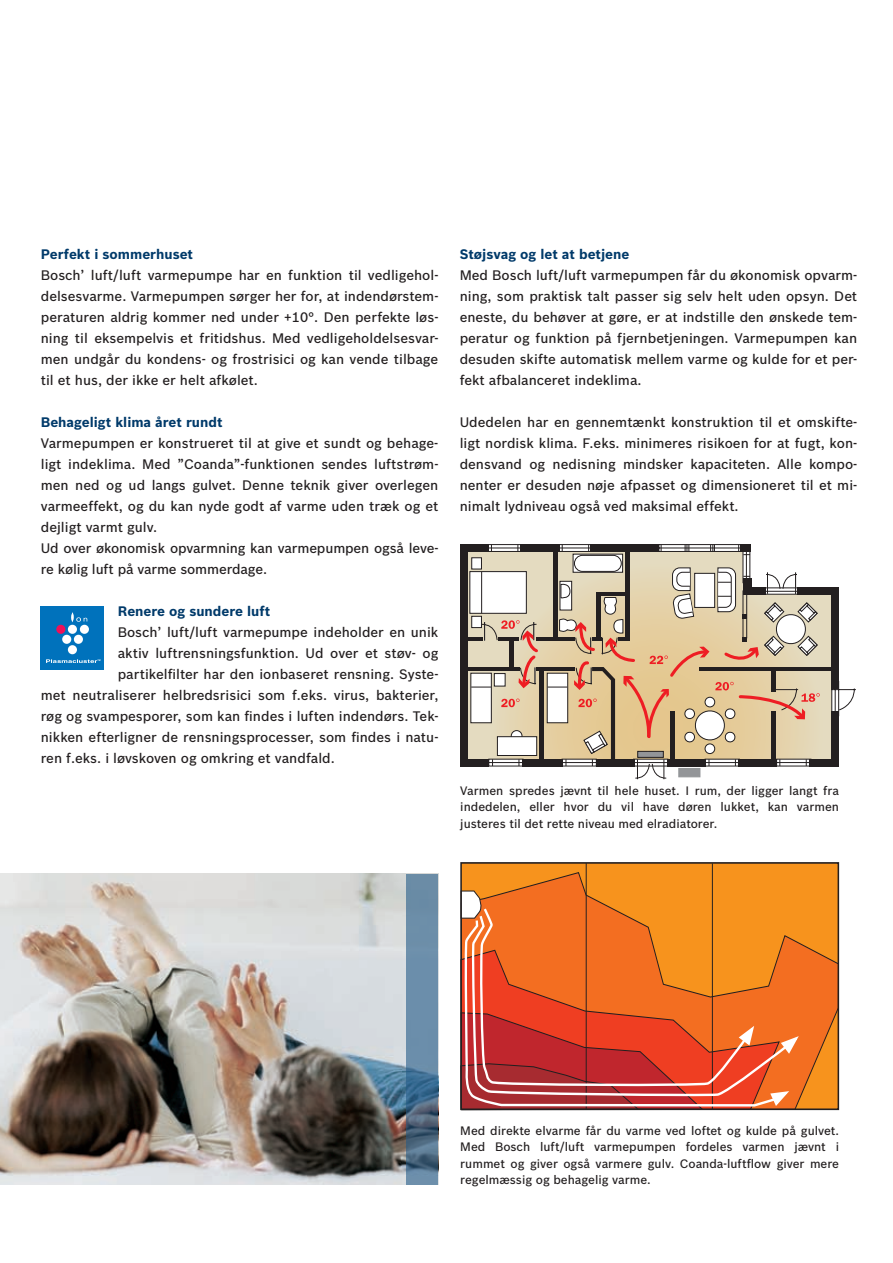
<style>
.page{position:relative;width:893px;height:1263px;background:#fff}
.page>*{position:absolute;margin:0;border:0;box-sizing:border-box;transform-origin:0 0}
.t1{font:500 13.5px/21px "Bosch Sans";color:#231f20;text-align:justify}
.t2{font:700 13.5px "Bosch Sans";color:#003a6a}
.t3{font:500 12px/16.5px "Bosch Sans";color:#231f20;text-align:justify}
</style>
<div class="page">
<img style="left:0;top:874px;width:407px;height:310px">
<svg style="left:407px;top:874px;width:31px;height:310px;background:#5e809c"></svg>
<div style="left:461px;top:863px;width:377px;height:246px;background:#f7931d"></div>
<svg style="left:484px;top:872px;width:352px;height:235px"></svg>
<svg style="left:463px;top:890px;width:21px;height:17px"></svg>
<div style="left:460px;top:862px;width:379px;height:248px;border:2px solid #231f20"></div>
<svg style="left:789px;top:1034px;width:12px;height:22px"></svg>
<svg style="left:789px;top:1089px;width:3px;height:19px"></svg>
<hr style="left:586px;top:863px;width:1px;height:246px;background:#231f20">
<hr style="left:712px;top:863px;width:1px;height:247px;background:#231f20">
<svg style="left:462px;top:907px;width:327px;height:201px"></svg>
<div style="left:41px;top:607px;width:63px;height:63px;background:#0072bc"></div>
<div style="left:56px;top:625px;width:9px;height:9px;background:#ee1059;border-radius:50%"></div>
<div style="left:68px;top:645px;width:9px;height:9px;background:#fff;border-radius:50%"></div>
<div style="left:68px;top:625px;width:9px;height:9px;background:#fff;border-radius:50%"></div>
<div style="left:80px;top:625px;width:9px;height:9px;background:#fff;border-radius:50%"></div>
<div style="left:62px;top:635px;width:9px;height:9px;background:#fff;border-radius:50%"></div>
<div style="left:74px;top:635px;width:9px;height:9px;background:#fff;border-radius:50%"></div>
<svg style="left:71px;top:612px;width:16px;height:10px"></svg>
<svg style="left:46px;top:659px;width:54px;height:4px"></svg>
<svg style="left:468px;top:552px;width:19px;height:207px;background:#d7ceb5"></svg>
<hr style="left:467px;top:667px;width:52px;height:4px;background:#231f20">
<hr style="left:464px;top:637px;width:19px;height:4px;background:#231f20">
<div style="left:460px;top:544px;width:8px;height:221px;background:#231f20"></div>
<div style="left:460px;top:544px;width:28px;height:8px;background:#231f20"></div>
<div style="left:460px;top:759px;width:29px;height:7px;background:#231f20"></div>
<svg style="left:491px;top:544px;width:365px;height:235px"></svg>
<div style="left:511px;top:731px;width:11px;height:10px;background:#fff;border-radius:50%"></div>
<div style="left:511px;top:730px;width:11px;height:11px;border:1px solid #231f20;border-radius:50%"></div>
<svg style="left:573px;top:554px;width:50px;height:13px"></svg>
<div style="left:574px;top:555px;width:47px;height:16px;background:#fff;border-radius:8px"></div>
<div style="left:574px;top:555px;width:47px;height:16px;border:1px solid #231f20;border-radius:8px"></div>
<div style="left:470px;top:571px;width:56px;height:42px;background:#fff;border:1px solid #231f20"></div>
<hr style="left:481px;top:572px;width:1px;height:41px;background:#231f20">
<div style="left:472px;top:616px;width:10px;height:12px;background:#fff;border:1px solid #231f20"></div>
<div style="left:472px;top:558px;width:10px;height:11px;background:#fff;border:1px solid #231f20"></div>
<div style="left:471px;top:673px;width:20px;height:50px;background:#fff"></div>
<div style="left:547px;top:673px;width:21px;height:50px;background:#fff;border:1px solid #231f20"></div>
<div style="left:497px;top:736px;width:40px;height:20px;background:#fff;border:1px solid #231f20"></div>
<svg style="left:481px;top:620px;width:59px;height:68px;background:#c7ae9a"></svg>
<svg style="left:501px;top:699px;width:18px;height:8px"></svg>
<svg style="left:559px;top:567px;width:261px;height:211px"></svg>
<p class="t2" style="left:41px;top:245px;width:154px">Perfekt i sommerhuset</p>
<p class="t1" style="left:41px;top:264px;width:399px">Bosch’ luft/luft varmepumpe har en funktion til vedligehol&shy;delsesvarme. Varmepumpen sørger her for, at indendørstem&shy;peraturen aldrig kommer ned under +10°. Den perfekte løs&shy;ning til eksempelvis et fritidshus. Med vedligeholdelsesvar&shy;men undgår du kondens- og frostrisici og kan vende tilbage til et hus, der ikke er helt afkølet.</p>
<p class="t2" style="left:41px;top:413px;width:183px">Behageligt klima året rundt</p>
<p class="t1" style="left:41px;top:432px;width:399px;text-align:left">Varmepumpen er konstrueret til at give et sundt og behage&shy;ligt indeklima. Med ”Coanda”-funktionen sendes luftstrøm&shy;men ned og ud langs gulvet. Denne teknik giver overlegen varmeeffekt, og du kan nyde godt af varme uden træk og et dejligt varmt gulv.<br>Ud over økonomisk opvarmning kan varmepumpen også leve&shy;re kølig luft på varme sommerdage.</p>
<p class="t2" style="left:118px;top:602px;width:154px">Renere og sundere luft</p>
<p class="t1" style="left:118px;top:621px;width:322px">Bosch’ luft/luft varmepumpe indeholder en unik</p>
<p class="t1" style="left:118px;top:642px;width:322px">aktiv luftrensningsfunktion. Ud over et støv- og</p>
<p class="t1" style="left:118px;top:663px;width:322px">partikelfilter har den ionbaseret rensning. Syste-</p>
<p class="t1" style="left:41px;top:684px;width:399px">met neutraliserer helbredsrisici som f.eks. virus, bakterier,</p>
<p class="t1" style="left:41px;top:705px;width:399px">røg og svampesporer, som kan findes i luften indendørs. Tek-</p>
<p class="t1" style="left:41px;top:726px;width:399px">nikken efterligner de rensningsprocesser, som findes i natu-</p>
<p class="t1" style="left:41px;top:747px;width:295px">ren f.eks. i løvskoven og omkring et vandfald.</p>
<p class="t2" style="left:460px;top:245px;width:171px">Støjsvag og let at betjene</p>
<p class="t1" style="left:460px;top:264px;width:399px">Med Bosch luft/luft varmepumpen får du økonomisk opvarm&shy;ning, som praktisk talt passer sig selv helt uden opsyn. Det eneste, du behøver at gøre, er at indstille den ønskede tem&shy;peratur og funktion på fjernbetjeningen. Varmepumpen kan desuden skifte automatisk mellem varme og kulde for et per&shy;fekt afbalanceret indeklima.</p>
<p class="t1" style="left:460px;top:411px;width:399px">Udedelen har en gennemtænkt konstruktion til et omskifte&shy;ligt nordisk klima. F.eks. minimeres risikoen for at fugt, kon&shy;densvand og nedisning mindsker kapaciteten. Alle kompo&shy;nenter er desuden nøje afpasset og dimensioneret til et mi&shy;nimalt lydniveau også ved maksimal effekt.</p>
<p class="t3" style="left:460px;top:782px;width:380px">Varmen spredes jævnt til hele huset. I rum, der ligger langt fra indedelen, eller hvor du vil have døren lukket, kan varmen justeres til det rette niveau med elradiatorer.</p>
<p class="t3" style="left:460px;top:1122px;width:380px">Med direkte elvarme får du varme ved loftet og kulde på gulvet.<br>Med Bosch luft/luft varmepumpen fordeles varmen jævnt i rummet og giver også varmere gulv. Coanda-luftflow giver mere regelmæssig og behagelig varme.</p>
</div>
